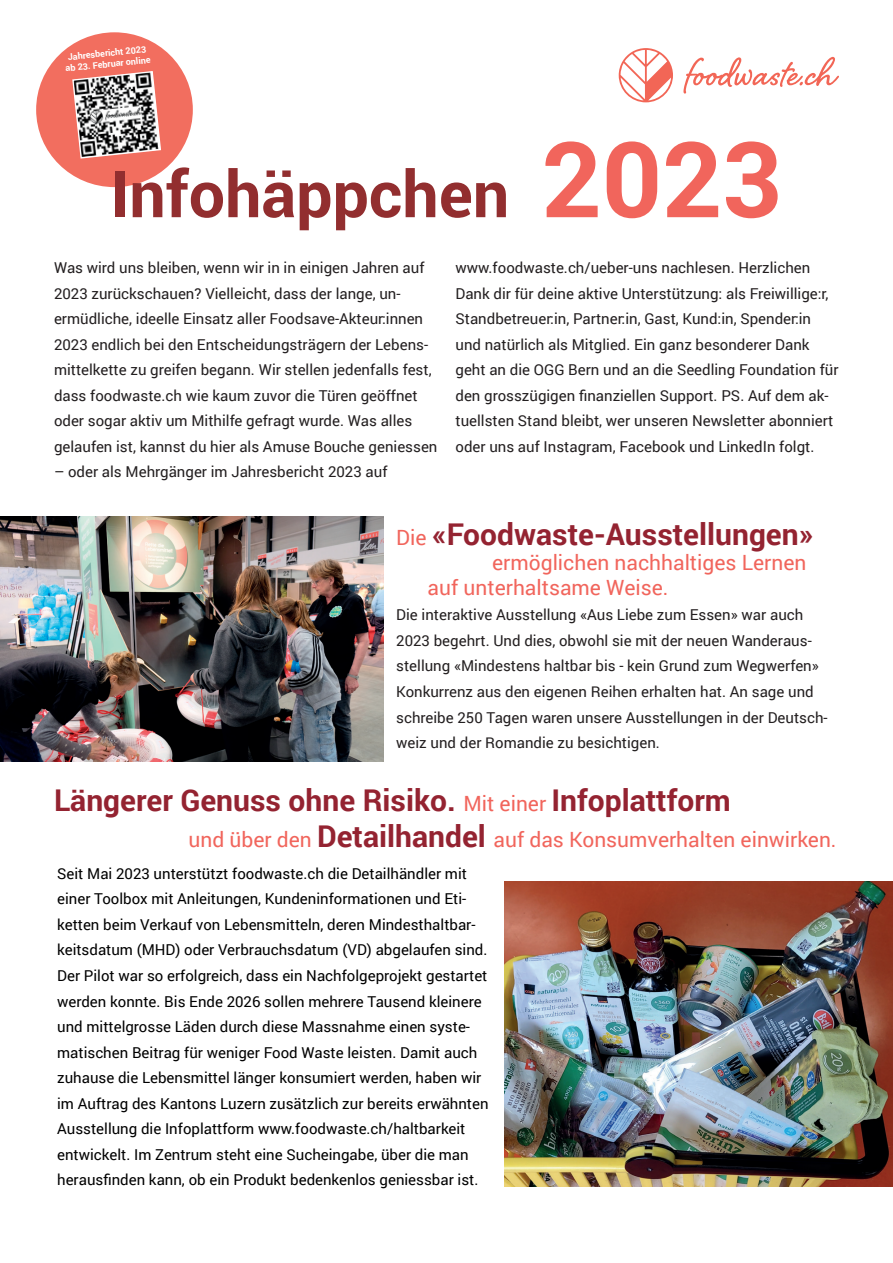
<style>
.page{position:relative;width:893px;height:1263px;background:#fff}
.page>*{position:absolute;margin:0;border:0;box-sizing:border-box;transform-origin:0 0}
.t1{font:700 64.5px "Roboto";color:#922e2f}
.t2{font:700 30px "Roboto";color:#942331}
.t3{font:21px/25.2px "Roboto";color:#f1655c}
.t4{font:15px/25.5px "Roboto";color:#231f20}
.t5{font:15px/25.5px "Roboto";color:#000001}
.t6{font:700 9px/10.8px "Roboto";color:#fff;text-align:center}
.s1{font-size:105px;color:#f1655c}
.s2{font-weight:400;font-size:21px;color:#f1655c}
.s3{font-weight:700;font-size:30px;color:#942331}
</style>
<div class="page">
<svg style="left:683px;top:57px;width:156px;height:37px"></svg>
<svg style="left:619px;top:48px;width:54px;height:54px"></svg>
<img style="left:505px;top:881px;width:388px;height:305px">
<div style="left:36px;top:32px;width:157px;height:155px;background:#f26e5f;border-radius:50%"></div>
<svg style="left:72px;top:71px;width:89px;height:88px"></svg>
<img style="left:0;top:516px;width:383px;height:245px">
<p class="t6" style="left:64px;top:52px;width:87px;rotate:-6deg">Jahresbericht 2023 ab 23. Februar online</p>
<h1 class="t1" style="left:110px;top:149px;width:674px">Infohäppchen <span class="s1">2023</span></h1>
<p class="t4" style="left:54px;top:254px;width:385px">Was wird uns bleiben, wenn wir in in einigen Jahren auf 2023 zurückschauen? Vielleicht, dass der lange, un&shy;ermüdliche, ideelle Einsatz aller Foodsave-Akteur:innen 2023 endlich bei den Entscheidungsträgern der Lebens&shy;mittelkette zu greifen begann. Wir stellen jedenfalls fest, dass foodwaste.ch wie kaum zuvor die Türen geöffnet oder sogar aktiv um Mithilfe gefragt wurde. Was alles gelaufen ist, kannst du hier als Amuse Bouche geniessen</p>
<p class="t4" style="left:54px;top:458px;width:335px">– oder als Mehrgänger im Jahresbericht 2023 auf</p>
<p class="t4" style="left:455px;top:254px;width:385px">www.foodwaste.ch/ueber-uns nachlesen. Herzlichen Dank dir für deine aktive Unterstützung: als Freiwillige:r, Standbetreuer:in, Partner:in, Gast, Kund:in, Spender:in und natürlich als Mitglied. Ein ganz besonderer Dank geht an die OGG Bern und an die Seedling Foundation für den grosszügigen finanziellen Support. PS. Auf dem ak&shy;tuellsten Stand bleibt, wer unseren Newsletter abonniert oder uns auf Instagram, Facebook und LinkedIn folgt.</p>
<h2 class="t2" style="left:396px;top:513px;width:419px"><span class="s2">Die</span> «Foodwaste-Ausstellungen»</h2>
<h3 class="t3" style="left:428px;top:549px;width:380px;text-indent:65px">ermöglichen nachhaltiges Lernen auf unterhaltsame Weise.</h3>
<p class="t4" style="left:396px;top:602px;width:433px">Die interaktive Ausstellung «Aus Liebe zum Essen» war auch 2023 begehrt. Und dies, obwohl sie mit der neuen Wanderaus&shy;stellung «Mindestens haltbar bis - kein Grund zum Wegwerfen» Konkurrenz aus den eigenen Reihen erhalten hat. An sage und schreibe 250 Tagen waren unsere Ausstellungen in der Deutsch&shy;weiz und der Romandie zu besichtigen.</p>
<h2 class="t2" style="left:54px;top:779px;width:678px">Längerer Genuss ohne Risiko. <span class="s2">Mit einer</span> Infoplattform</h2>
<h3 class="t3" style="left:188px;top:826px;width:650px">und über den <span class="s3">Detailhandel</span> auf das Konsumverhalten einwirken.</h3>
<p class="t5" style="left:57px;top:860px;width:433px">Seit Mai 2023 unterstützt foodwaste.ch die Detailhändler mit einer Toolbox mit Anleitungen, Kundeninformationen und Eti&shy;ketten beim Verkauf von Lebensmitteln, deren Mindesthaltbar&shy;keitsdatum (MHD) oder Verbrauchsdatum (VD) abgelaufen sind.<br>Der Pilot war so erfolgreich, dass ein Nachfolgeprojekt gestartet werden konnte. Bis Ende 2026 sollen mehrere Tausend kleinere und mittelgrosse Läden durch diese Massnahme einen syste&shy;matischen Beitrag für weniger Food Waste leisten. Damit auch zuhause die Lebensmittel länger konsumiert werden, haben wir im Auftrag des Kantons Luzern zusätzlich zur bereits erwähnten Ausstellung die Infoplattform www.foodwaste.ch/haltbarkeit entwickelt. Im Zentrum steht eine Sucheingabe, über die man herausfinden kann, ob ein Produkt bedenkenlos geniessbar ist.</p>
</div>
